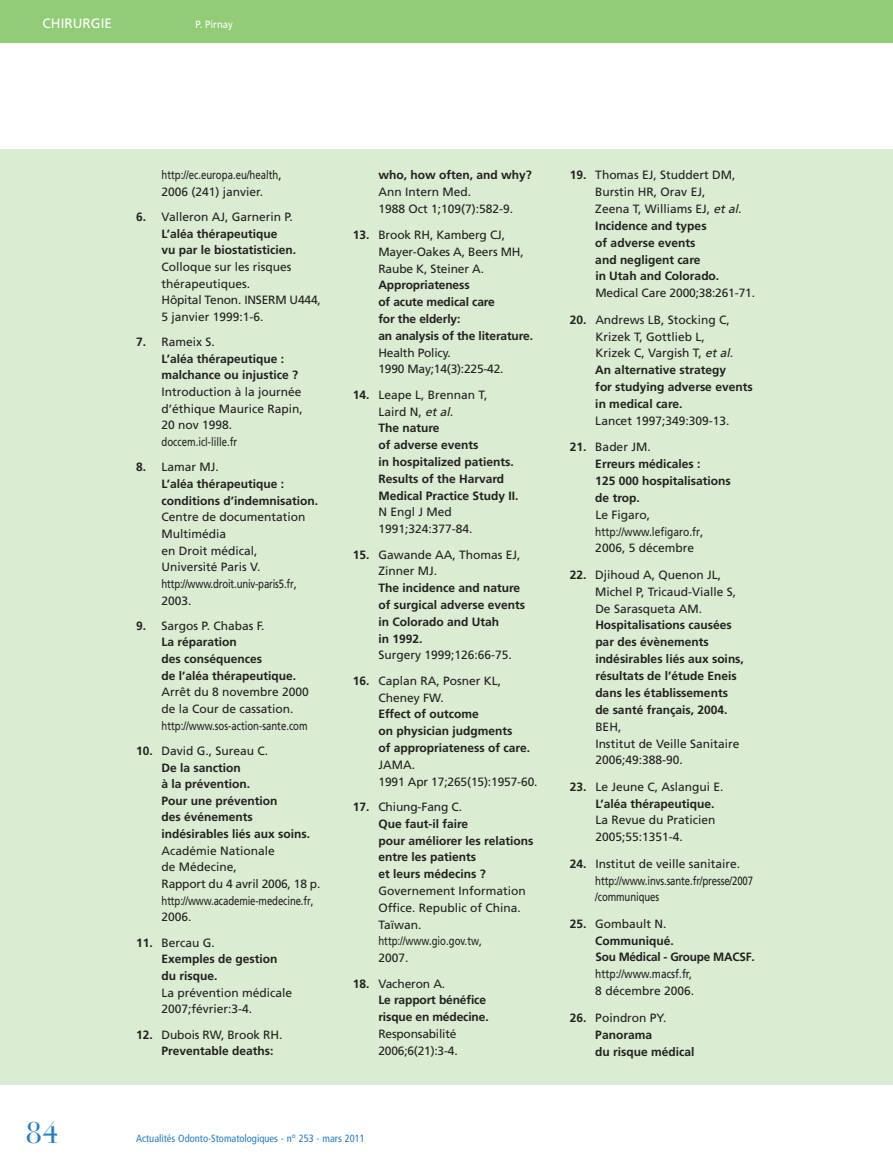
<style>
.page{position:relative;width:893px;height:1170px;background:#fff}
.page>*{position:absolute;margin:0;border:0;box-sizing:border-box;transform-origin:0 0}
.t1{font:30px "Bauer Bodoni";color:#277dc1}
.t2{font:13.5px "Frutiger";letter-spacing:.005em;color:#fff}
.t3{font:700 12px/16.8px "Frutiger";color:#231f20}
.t4{font:12px/16.8px "Frutiger";color:#231f20}
.t5{font:12px/16.6px "Frutiger";color:#231f20;scale:.8 1}
.t6{font:12px/16.8px "Frutiger";color:#231f20;scale:.85 1}
.t7{font:condensed 10.5px "Frutiger";color:#277dc1}
.t8{font:10.5px "Frutiger";letter-spacing:.005em;color:#fff;scale:.9 1}
.s1{font-weight:400}
.s2{font-weight:700}
.s3{font-weight:400;font-style:italic}
</style>
<div class="page">
<div style="left:0;top:0;width:893px;height:43px;background:#93cc77"></div>
<div style="left:0;top:149px;width:893px;height:935px;background:#daecd2"></div>
<p class="t2" style="left:43px;top:18px;width:71px">CHIRURGIE</p>
<p class="t8" style="left:196px;top:20px;width:43px">P. Pirnay</p>
<h1 class="t1" style="left:26px;top:1121px;width:35px">84</h1>
<p class="t5" style="left:162px;top:168px;width:152px">http://ec.europa.eu/health,<br>2006 (241) janvier.</p>
<p class="t3" style="left:162px;top:209px;width:136px;text-indent:-26px">6. <span class="s1">Valleron AJ, Garnerin P.<br></span>L’aléa thérapeutique<br>vu par le biostatisticien.</p>
<p class="t4" style="left:162px;top:259px;width:161px">Colloque sur les risques thérapeutiques.<br>Hôpital Tenon. INSERM U444,<br>5 janvier 1999:1-6.</p>
<p class="t3" style="left:162px;top:334px;width:138px;text-indent:-26px">7. <span class="s1">Rameix S.<br></span>L’aléa thérapeutique : malchance ou injustice ?</p>
<p class="t4" style="left:162px;top:384px;width:143px">Introduction à la journée d’éthique Maurice Rapin,<br>20 nov 1998. doccem.icl-lille.fr</p>
<p class="t3" style="left:162px;top:459px;width:158px;text-indent:-26px">8. <span class="s1">Lamar MJ.<br></span>L’aléa thérapeutique : conditions d’indemnisation.</p>
<p class="t4" style="left:162px;top:509px;width:145px">Centre de documentation<br>Multimédia<br>en Droit médical,<br>Université Paris V. http://www.droit.univ-paris5.fr,<br>2003.</p>
<p class="t3" style="left:162px;top:618px;width:136px;text-indent:-26px">9. <span class="s1">Sargos P. Chabas F.<br></span>La réparation<br>des conséquences<br>de l’aléa thérapeutique.</p>
<p class="t4" style="left:162px;top:684px;width:149px">Arrêt du 8 novembre 2000 de la Cour de cassation. http://www.sos-action-sante.com</p>
<p class="t3" style="left:162px;top:743px;width:150px;text-indent:-26px">10. <span class="s1">David G., Sureau C.<br></span>De la sanction<br>à la prévention.<br>Pour une prévention<br>des événements indésirables liés aux soins.</p>
<p class="t4" style="left:162px;top:843px;width:160px">Académie Nationale<br>de Médecine,<br>Rapport du 4 avril 2006, 18 p. http://www.academie-medecine.fr,<br>2006.</p>
<p class="t3" style="left:162px;top:934px;width:118px;text-indent:-26px">11. <span class="s1">Bercau G.<br></span>Exemples de gestion du risque.</p>
<p class="t4" style="left:162px;top:984px;width:132px">La prévention médicale<br>2007;février:3-4.</p>
<p class="t3" style="left:162px;top:1026px;width:122px;text-indent:-26px">12. <span class="s1">Dubois RW, Brook RH.<br></span>Preventable deaths:</p>
<p class="t3" style="left:378px;top:167px;width:155px">who, how often, and why?</p>
<p class="t4" style="left:378px;top:184px;width:136px">Ann Intern Med.<br>1988 Oct 1;109(7):582-9.</p>
<p class="t4" style="left:378px;top:227px;width:147px;text-indent:-26px"><span class="s2">13.</span> Brook RH, Kamberg CJ,<br>Mayer-Oakes A, Beers MH,<br>Raube K, Steiner A.</p>
<p class="t3" style="left:378px;top:278px;width:156px">Appropriateness<br>of acute medical care<br>for the elderly:<br>an analysis of the literature.</p>
<p class="t4" style="left:378px;top:345px;width:127px">Health Policy.<br>1990 May;14(3):225-42.</p>
<p class="t3" style="left:378px;top:387px;width:142px;text-indent:-26px">14. <span class="s1">Leape L, Brennan T,<br>Laird N,</span> <span class="s3">etal.<br></span>The nature<br>of adverse events<br>in hospitalized patients.<br>Results of the Harvard<br>Medical Practice Study II.</p>
<p class="t4" style="left:378px;top:504px;width:96px">N Engl J Med<br>1991;324:377-84.</p>
<p class="t4" style="left:378px;top:547px;width:144px;text-indent:-26px"><span class="s2">15.</span> Gawande AA, Thomas EJ,<br>Zinner MJ.</p>
<p class="t3" style="left:378px;top:580px;width:148px">The incidence and nature of surgical adverse events in Colorado and Utah<br>in 1992.</p>
<p class="t4" style="left:378px;top:647px;width:135px">Surgery 1999;126:66-75.</p>
<p class="t4" style="left:378px;top:673px;width:124px;text-indent:-26px"><span class="s2">16.</span> Caplan RA, Posner KL,<br>Cheney FW.</p>
<p class="t3" style="left:378px;top:706px;width:153px">Effect of outcome<br>on physician judgments<br>of appropriateness of care.</p>
<p class="t4" style="left:378px;top:757px;width:161px">JAMA.<br>1991 Apr 17;265(15):1957-60.</p>
<p class="t3" style="left:378px;top:799px;width:156px;text-indent:-26px">17. <span class="s1">Chiung-Fang C.<br></span>Que faut-il faire<br>pour améliorer les relations entre les patients<br>et leurs médecins ?</p>
<p class="t4" style="left:378px;top:883px;width:149px">Governement Information<br>Office. Republic of China.<br>Taïwan. http://www.gio.gov.tw,<br>2007.</p>
<p class="t3" style="left:378px;top:975px;width:112px;text-indent:-26px">18. <span class="s1">Vacheron A.<br></span>Le rapport bénéfice risque en médecine.</p>
<p class="t4" style="left:378px;top:1026px;width:81px">Responsabilité<br>2006;6(21):3-4.</p>
<p class="t7" style="left:136px;top:1134px;width:230px">Actualités Odonto-Stomatologiques - n° 253 - mars 2011</p>
<p class="t3" style="left:595px;top:167px;width:150px;text-indent:-26px">19. <span class="s1">Thomas EJ, Studdert DM,<br>Burstin HR, Orav EJ,<br>Zeena T, Williams EJ,</span> <span class="s3">etal.<br></span>Incidence and types<br>of adverse events<br>and negligent care<br>in Utah and Colorado.</p>
<p class="t4" style="left:595px;top:286px;width:161px">Medical Care 2000;38:261-71.</p>
<p class="t3" style="left:595px;top:312px;width:159px;text-indent:-26px">20. <span class="s1">Andrews LB, Stocking C,<br>Krizek T, Gottlieb L,<br>Krizek C, Vargish T,</span> <span class="s3">etal.<br></span>An alternative strategy<br>for studying adverse events in medical care.</p>
<p class="t4" style="left:595px;top:413px;width:136px">Lancet 1997;349:309-13.</p>
<p class="t3" style="left:595px;top:439px;width:137px;text-indent:-26px">21. <span class="s1">Bader JM.<br></span>Erreurs médicales :<br>125 000 hospitalisations de trop.</p>
<p class="t4" style="left:595px;top:507px;width:110px">Le Figaro, http://www.lefigaro.fr,<br>2006, 5 décembre</p>
<p class="t4" style="left:595px;top:567px;width:142px;text-indent:-26px"><span class="s2">22.</span> Djihoud A, Quenon JL,<br>Michel P, Tricaud-Vialle S,<br>De Sarasqueta AM.</p>
<p class="t3" style="left:595px;top:617px;width:150px">Hospitalisations causées par des évènements indésirables liés aux soins, résultats de l’étude Eneis dans les établissements de santé français, 2004.</p>
<p class="t4" style="left:595px;top:719px;width:146px">BEH,<br>Institut de Veille Sanitaire<br>2006;49:388-90.</p>
<p class="t3" style="left:595px;top:779px;width:130px;text-indent:-26px">23. <span class="s1">Le Jeune C, Aslangui E.<br></span>L’aléa thérapeutique.</p>
<p class="t4" style="left:595px;top:812px;width:122px">La Revue du Praticien<br>2005;55:1351-4.</p>
<p class="t4" style="left:595px;top:855px;width:159px;text-indent:-26px"><span class="s2">24.</span> Institut de veille sanitaire. http://www.invs.sante.fr/presse/2007 /communiques</p>
<p class="t3" style="left:595px;top:915px;width:161px;text-indent:-26px">25. <span class="s1">Gombault N.<br></span>Communiqué.<br>Sou Médical - Groupe MACSF.</p>
<p class="t6" style="left:595px;top:966px;width:118px">http://www.macsf.fr,<br>8 décembre 2006.</p>
<p class="t3" style="left:595px;top:1009px;width:101px;line-height:17.2px;text-indent:-26px">26. <span class="s1">Poindron PY.<br></span>Panorama<br>du risque médical</p>
</div>
